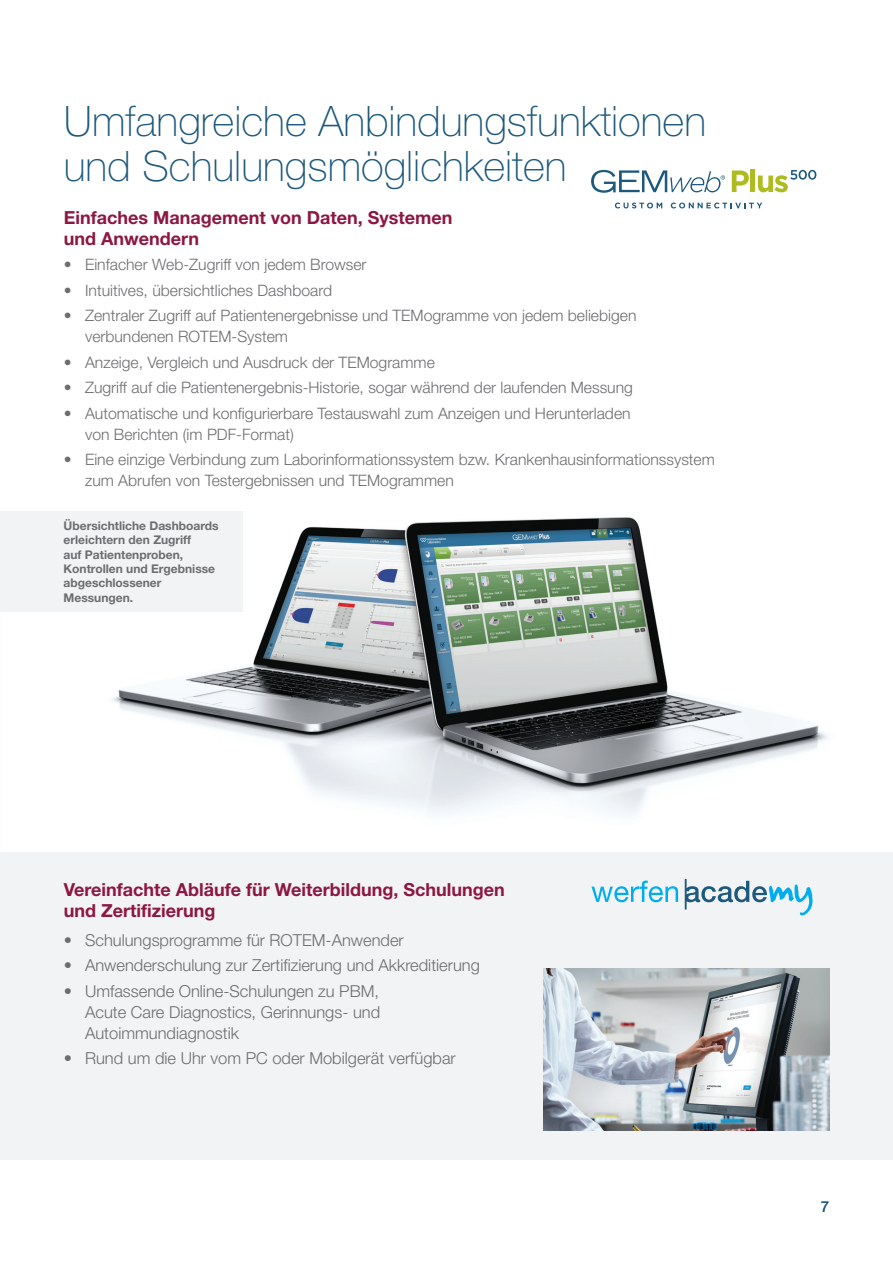
<style>
.page{position:relative;width:893px;height:1263px;background:#fff}
.page>*{position:absolute;margin:0;border:0;box-sizing:border-box;transform-origin:0 0}
.t1{font:100 42px/45px "Helvetica Neue LT Pro";color:#1c597c}
.t2{font:700 18px/21px "Helvetica Neue LT Pro";color:#8c1841}
.t3{font:300 16.5px/21px "Helvetica Neue LT Pro";color:#6c6d70;text-align:justify}
.t4{font:300 15.75px/21px "Helvetica Neue LT Pro";color:#6c6d70}
.t5{font:15px "Helvetica Neue LT Pro";color:#1c597c}
.t6{font:700 12px/14.4px "Helvetica Neue LT Pro";color:#6c6d70}
</style>
<div class="page">
<div style="left:0;top:852px;width:893px;height:307px;background:#f2f3f4"></div>
<img style="left:544px;top:968px;width:285px;height:163px">
<img style="left:112px;top:511px;width:716px;height:306px">
<svg style="left:615px;top:203px;width:47px;height:5px"></svg>
<svg style="left:671px;top:203px;width:91px;height:5px"></svg>
<svg style="left:591px;top:170px;width:134px;height:23px"></svg>
<svg style="left:732px;top:170px;width:17px;height:22px"></svg>
<div style="left:750px;top:170px;width:5px;height:22px;background:#aebc21"></div>
<svg style="left:758px;top:170px;width:58px;height:22px"></svg>
<svg style="left:591px;top:880px;width:87px;height:22px"></svg>
<svg style="left:685px;top:879px;width:128px;height:36px"></svg>
<div style="left:0;top:511px;width:242px;height:101px;background:#f2f3f4"></div>
<h1 class="t1" style="left:64px;top:98px;width:644px">Umfangreiche Anbindungsfunktionen und Schulungsmöglichkeiten</h1>
<p class="t2" style="left:64px;top:206px;width:390px">Einfaches Management von Daten, Systemen und Anwendern</p>
<p class="t4" style="left:64px;top:254px;width:304px">• Einfacher Web-Zugriff von jedem Browser</p>
<p class="t4" style="left:64px;top:279px;width:270px">• Intuitives, übersichtliches Dashboard</p>
<p class="t4" style="left:85px;top:305px;width:553px;text-indent:-21px">• Zentraler Zugriff auf Patientenergebnisse und TEMogramme von jedem beliebigen verbundenen ROTEM-System</p>
<p class="t4" style="left:64px;top:351px;width:373px">• Anzeige, Vergleich und Ausdruck der TEMogramme</p>
<p class="t4" style="left:64px;top:377px;width:571px">• Zugriff auf die Patientenergebnis-Historie, sogar während der laufenden Messung</p>
<p class="t4" style="left:85px;top:402px;width:547px;text-indent:-21px">• Automatische und konfigurierbare Testauswahl zum Anzeigen und Herunterladen von Berichten (im PDF-Format)</p>
<p class="t4" style="left:85px;top:449px;width:631px;text-indent:-21px">• Eine einzige Verbindung zum Laborinformationssystem bzw. Krankenhausinformationssystem zum Abrufen von Testergebnissen und TEMogrammen</p>
<p class="t6" style="left:64px;top:518px;width:157px">Übersichtliche Dashboards erleichtern den Zugriff<br>auf Patientenproben,<br>Kontrollen und Ergebnisse abgeschlossener<br>Messungen.</p>
<p class="t2" style="left:64px;top:878px;width:442px">Vereinfachte Abläufe für Weiterbildung, Schulungen und Zertifizierung</p>
<p class="t3" style="left:64px;top:929px;width:342px">• Schulungsprogramme für ROTEM-Anwender</p>
<p class="t3" style="left:64px;top:954px;width:418px">• Anwenderschulung zur Zertifizierung und Akkreditierung</p>
<p class="t3" style="left:85px;top:980px;width:297px;text-indent:-21px">• Umfassende Online-Schulungen zu PBM, Acute Care Diagnostics, Gerinnungs- und Autoimmundiagnostik</p>
<p class="t3" style="left:64px;top:1047px;width:393px">• Rund um die Uhr vom PC oder Mobilgerät verfügbar</p>
<p class="t5" style="left:821px;top:1197px;width:10px">7</p>
</div>
